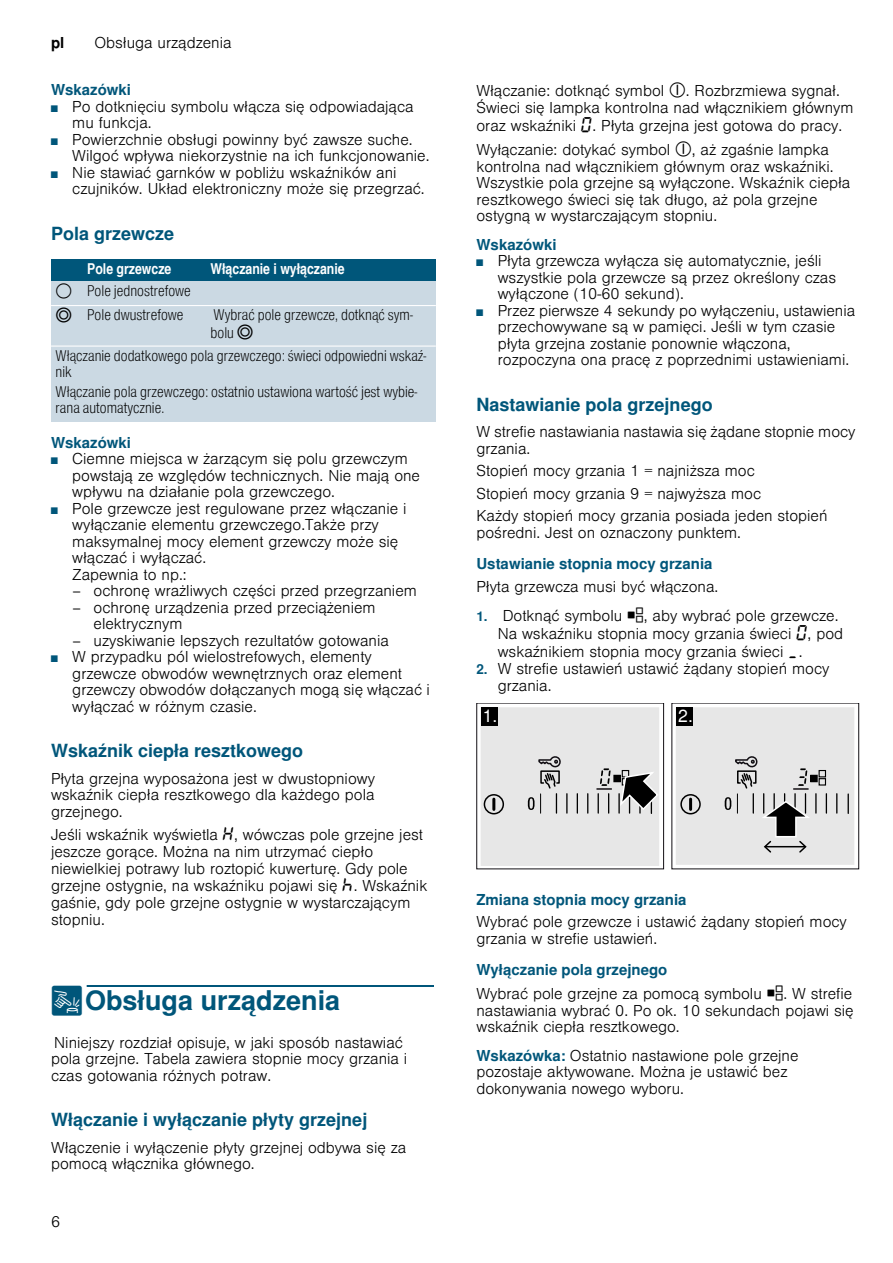
<style>
.page{position:relative;width:893px;height:1263px;background:#fff}
.page>*{position:absolute;margin:0;border:0;box-sizing:border-box;transform-origin:0 0}
.t1{font:700 27px "Nimbus San L";color:#00567a}
.t2{font:700 18px "Nimbus San L";color:#00567a}
.t3{font:300 15px/16.5px "Nimbus San L";color:#000}
.t4{font:15px/16.5px "Nimbus San L Lig Con";color:#000}
.t5{font:700 15px "Nimbus San L";color:#00567a}
.t6{font:15px "Nimbus San L Bol Con";color:#fff}
.t7{font:700 15px "Nimbus San L";color:#000}
.s1{font-size:9px;color:#00567a}
.s2{font-family:"BSH Symb All";font-size:16.5px}
.s3{font-family:"BSH Symb PH1";font-size:16.5px}
.s4{font-family:"BSH Symb All";font-weight:400;font-size:16.5px}
.s5{font-family:"BSH Symb PG2";font-weight:400}
.s6{font-weight:700;font-size:13.5px;color:#00567a}
.s7{font-family:"BSH Symb PH3";font-weight:400;font-size:16.5px}
.s8{font-weight:700;color:#00567a}
</style>
<div class="page">
<div style="left:87px;top:985px;width:347px;height:2px;border:1px solid #00567a"></div>
<div style="left:51px;top:259px;width:32px;height:23px;background:#00567a"></div>
<div style="left:83px;top:259px;width:123px;height:23px;background:#00567a"></div>
<div style="left:206px;top:259px;width:230px;height:23px;background:#00567a"></div>
<div style="left:51px;top:282px;width:32px;height:24px;background:#cbd9e3"></div>
<div style="left:83px;top:282px;width:123px;height:24px;background:#cbd9e3"></div>
<div style="left:206px;top:282px;width:230px;height:24px;background:#cbd9e3"></div>
<div style="left:51px;top:306px;width:32px;height:40px;background:#cbd9e3"></div>
<div style="left:83px;top:306px;width:123px;height:40px;background:#cbd9e3"></div>
<div style="left:206px;top:306px;width:230px;height:40px;background:#cbd9e3"></div>
<div style="left:51px;top:346px;width:385px;height:75px;background:#cbd9e3"></div>
<hr style="left:51px;top:305px;width:385px;height:1px;background:#fff">
<hr style="left:51px;top:345px;width:385px;height:2px;background:#fff">
<svg style="left:476px;top:703px;width:187px;height:166px;background:#d8d8d8"></svg>
<svg style="left:672px;top:703px;width:186px;height:166px;background:#d8d8d8"></svg>
<p class="t7" style="left:51px;top:34px;width:15px">pl</p>
<p class="t3" style="left:94px;top:33px;width:139px">Obsługa urządzenia</p>
<p class="t5" style="left:51px;top:80px;width:82px">Wskazówki</p>
<p class="t3" style="left:72px;top:97px;width:343px;text-indent:-21px"><span class="s1">■</span> Po dotknięciu symbolu włącza się odpowiadająca mu funkcja.</p>
<p class="t3" style="left:72px;top:130px;width:358px;text-indent:-21px"><span class="s1">■</span> Powierzchnie obsługi powinny być zawsze suche.<br>Wilgoć wpływa niekorzystnie na ich funkcjonowanie.</p>
<p class="t3" style="left:72px;top:163px;width:354px;text-indent:-21px"><span class="s1">■</span> Nie stawiać garnków w pobliżu wskaźników ani czujników. Układ elektroniczny może się przegrzać.</p>
<p class="t2" style="left:51px;top:222px;width:125px">Pola grzewcze</p>
<p class="t6" style="left:87px;top:259px;width:86px">Pole grzewcze</p>
<p class="t6" style="left:211px;top:259px;width:136px">Włączanie i wyłączanie</p>
<p class="t4" style="left:56px;top:278px;width:137px;line-height:24px"><span class="s2">$</span> Pole jednostrefowe <span class="s3">ð</span> Pole dwustrefowe</p>
<p class="t4" style="left:211px;top:305px;width:204px;line-height:17.5px">Wybrać pole grzewcze, dotknąć sym&shy;bolu <span class="s3">ð</span></p>
<p class="t4" style="left:56px;top:346px;width:372px">Włączanie dodatkowego pola grzewczego: świeci odpowiedni wskaź&shy;nik</p>
<p class="t4" style="left:56px;top:382px;width:363px">Włączanie pola grzewczego: ostatnio ustawiona wartość jest wybie&shy;rana automatycznie.</p>
<p class="t5" style="left:51px;top:433px;width:82px">Wskazówki</p>
<p class="t3" style="left:72px;top:449px;width:349px;text-indent:-21px"><span class="s1">■</span> Ciemne miejsca w żarzącym się polu grzewczym powstają ze względów technicznych. Nie mają one wpływu na działanie pola grzewczego.</p>
<p class="t3" style="left:72px;top:499px;width:336px;text-indent:-21px"><span class="s1">■</span> Pole grzewcze jest regulowane przez włączanie i wyłączanie elementu grzewczego.Także przy maksymalnej mocy element grzewczy może się włączać i wyłączać.<br>Zapewnia to np.:</p>
<p class="t3" style="left:72px;top:581px;width:346px">– ochronę wrażliwych części przed przegrzaniem</p>
<p class="t3" style="left:94px;top:598px;width:283px;text-indent:-21px">– ochronę urządzenia przed przeciążeniem elektrycznym</p>
<p class="t3" style="left:72px;top:631px;width:318px">– uzyskiwanie lepszych rezultatów gotowania</p>
<p class="t3" style="left:72px;top:647px;width:359px;text-indent:-21px"><span class="s1">■</span> W przypadku pól wielostrefowych, elementy grzewcze obwodów wewnętrznych oraz element grzewczy obwodów dołączanych mogą się włączać i wyłączać w różnym czasie.</p>
<p class="t2" style="left:51px;top:739px;width:254px">Wskaźnik ciepła resztkowego</p>
<p class="t3" style="left:51px;top:769px;width:325px;text-align:justify">Płyta grzejna wyposażona jest w dwustopniowy wskaźnik ciepła resztkowego dla każdego pola grzejnego.</p>
<p class="t3" style="left:51px;top:825px;width:378px;line-height:17px">Jeśli wskaźnik wyświetla <span class="s4">•</span>, wówczas pole grzejne jest jeszcze gorące. Można na nim utrzymać ciepło niewielkiej potrawy lub roztopić kuwerturę. Gdy pole grzejne ostygnie, na wskaźniku pojawi się <span class="s4">œ</span>. Wskaźnik gaśnie, gdy pole grzejne ostygnie w wystarczającym stopniu.</p>
<h1 class="t1" style="left:51px;top:983px;width:291px"><span class="s5">1</span>Obsługa urządzenia</h1>
<p class="t3" style="left:51px;top:1032px;width:358px">Niniejszy rozdział opisuje, w jaki sposób nastawiać pola grzejne. Tabela zawiera stopnie mocy grzania i czas gotowania różnych potraw.</p>
<p class="t2" style="left:51px;top:1108px;width:318px">Włączanie i wyłączanie płyty grzejnej</p>
<p class="t3" style="left:51px;top:1137px;width:357px">Włączenie i wyłączenie płyty grzejnej odbywa się za pomocą włącznika głównego.</p>
<p class="t3" style="left:51px;top:1212px;width:11px">6</p>
<p class="t3" style="left:476px;top:81px;width:378px;line-height:17.2px">Włączanie: dotknąć symbol <span class="s4">#</span>. Rozbrzmiewa sygnał.<br>Świeci się lampka kontrolna nad włącznikiem głównym oraz wskaźniki <span class="s4">‹</span>. Płyta grzejna jest gotowa do pracy.</p>
<p class="t3" style="left:476px;top:140px;width:375px">Wyłączanie: dotykać symbol <span class="s4">#</span>, aż zgaśnie lampka kontrolna nad włącznikiem głównym oraz wskaźniki.<br>Wszystkie pola grzejne są wyłączone. Wskaźnik ciepła resztkowego świeci się tak długo, aż pola grzejne ostygną w wystarczającym stopniu.</p>
<p class="t5" style="left:476px;top:235px;width:82px">Wskazówki</p>
<p class="t3" style="left:497px;top:251px;width:340px;text-indent:-21px"><span class="s1">■</span> Płyta grzewcza wyłącza się automatycznie, jeśli wszystkie pola grzewcze są przez określony czas wyłączone (10-60 sekund).</p>
<p class="t3" style="left:497px;top:301px;width:359px;text-indent:-21px"><span class="s1">■</span> Przez pierwsze 4 sekundy po wyłączeniu, ustawienia przechowywane są w pamięci. Jeśli w tym czasie płyta grzejna zostanie ponownie włączona, rozpoczyna ona pracę z poprzednimi ustawieniami.</p>
<p class="t2" style="left:476px;top:393px;width:238px">Nastawianie pola grzejnego</p>
<p class="t3" style="left:476px;top:422px;width:380px">W strefie nastawiania nastawia się żądane stopnie mocy grzania.</p>
<p class="t3" style="left:476px;top:458px;width:352px;line-height:22.5px">Stopień mocy grzania 1 = najniższa moc<br>Stopień mocy grzania 9 = najwyższa moc<br>Każdy stopień mocy grzania posiada jeden stopień</p>
<p class="t3" style="left:476px;top:523px;width:266px">pośredni. Jest on oznaczony punktem.</p>
<p class="t5" style="left:476px;top:554px;width:237px">Ustawianie stopnia mocy grzania</p>
<p class="t3" style="left:476px;top:577px;width:243px">Płyta grzewcza musi być włączona.</p>
<p class="t3" style="left:497px;top:605px;width:347px;line-height:18px;text-indent:-21px"><span class="s6">1.</span> Dotknąć symbolu <span class="s7">½</span>, aby wybrać pole grzewcze.<br>Na wskaźniku stopnia mocy grzania świeci <span class="s4">‹</span>, pod wskaźnikiem stopnia mocy grzania świeci <span class="s4">¬</span>.</p>
<p class="t3" style="left:497px;top:659px;width:333px;text-indent:-21px"><span class="s6">2.</span> W strefie ustawień ustawić żądany stopień mocy grzania.</p>
<p class="t5" style="left:476px;top:890px;width:212px">Zmiana stopnia mocy grzania</p>
<p class="t3" style="left:476px;top:912px;width:372px">Wybrać pole grzewcze i ustawić żądany stopień mocy grzania w strefie ustawień.</p>
<p class="t3" style="left:476px;top:957px;width:377px;line-height:23.5px"><span class="s8">Wyłączanie pola grzejnego<br></span>Wybrać pole grzejne za pomocą symbolu <span class="s7">½</span>. W strefie</p>
<p class="t3" style="left:476px;top:1001px;width:379px">nastawiania wybrać 0. Po ok. 10 sekundach pojawi się wskaźnik ciepła resztkowego.</p>
<p class="t3" style="left:476px;top:1046px;width:323px"><span class="s8">Wskazówka:</span> Ostatnio nastawione pole grzejne pozostaje aktywowane. Można je ustawić bez dokonywania nowego wyboru.</p>
</div>
